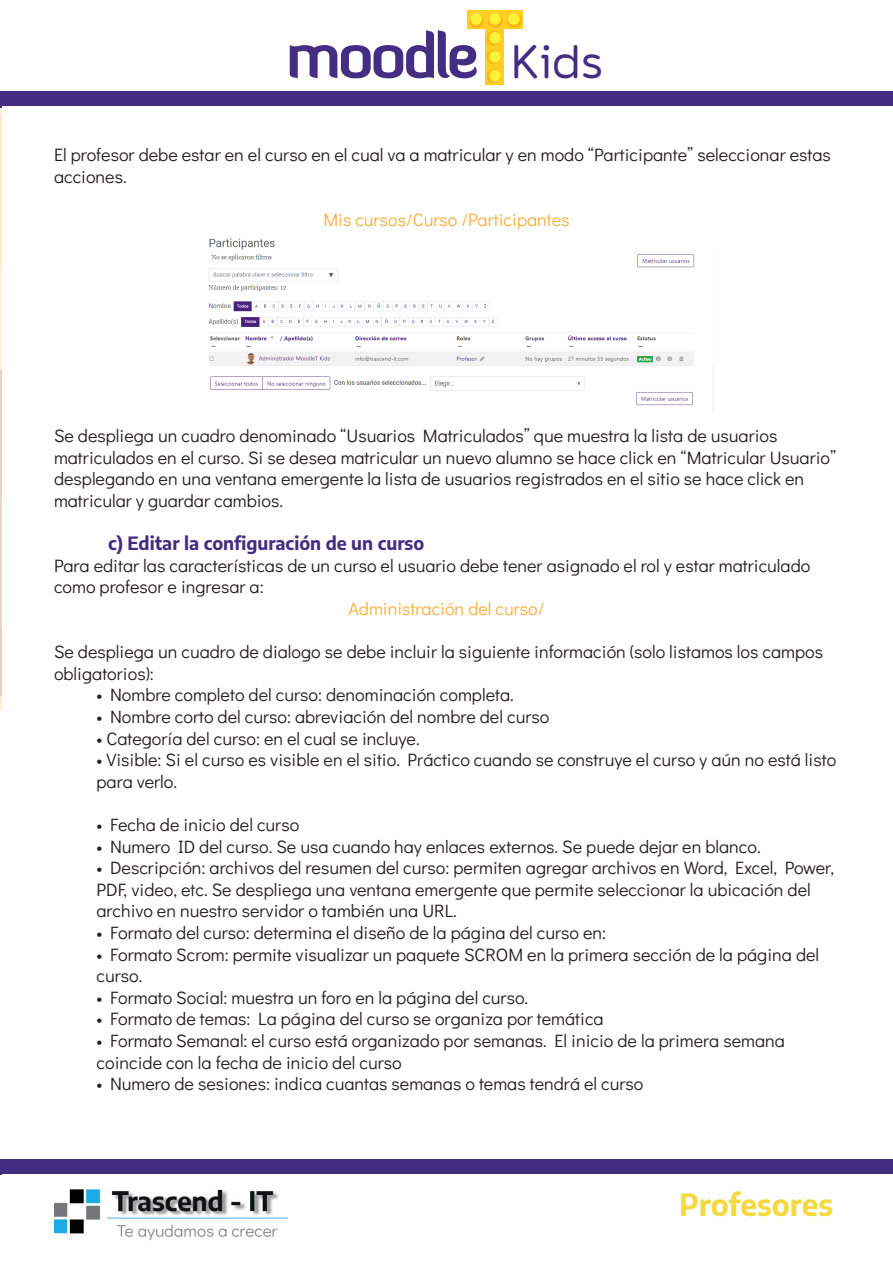
<style>
.page{position:relative;width:893px;height:1263px;background:#fff}
.page>*{position:absolute;margin:0;border:0;box-sizing:border-box;transform-origin:0 0}
.t1{font:500 46.35px "Toriga";color:#452d83}
.t2{font:700 30px "Encode Sans";color:#f4d940}
.Contenido{font:18px/21.6px "Didact Gothic";color:#231f20}
.sub-subtitulos{font:18px "Didact Gothic";color:#fbae3b}
.Contenido-2{font:700 18px "Encode Sans";color:#442d81}
</style>
<div class="page">
<img style="left:54px;top:1189px;width:234px;height:51px">
<div style="left:0;top:91px;width:893px;height:15px;background:#432d83"></div>
<div style="left:0;top:1159px;width:893px;height:15px;background:#432d83"></div>
<div style="left:485px;top:10px;width:19px;height:18px;background:#ffcf24"></div>
<div style="left:504px;top:10px;width:19px;height:18px;background:#ffcf24"></div>
<div style="left:467px;top:10px;width:18px;height:18px;background:#ffcf24"></div>
<div style="left:485px;top:66px;width:19px;height:19px;background:#ffcf24"></div>
<svg style="left:0;top:106px;width:2px;height:604px"></svg>
<svg style="left:290px;top:13px;width:232px;height:70px"></svg>
<img style="left:208px;top:238px;width:506px;height:174px">
<h1 class="t1" style="left:510px;top:33px;width:94px">Kids</h1>
<p class="Contenido" style="left:54px;top:143px;width:778px">El profesor debe estar en el curso en el cual va a matricular y en modo “Participante” seleccionar estas acciones.</p>
<p class="sub-subtitulos" style="left:323px;top:206px;width:248px">Mis cursos/Curso /Participantes</p>
<p class="Contenido" style="left:54px;top:424px;width:784px">Se despliega un cuadro denominado “Usuarios Matriculados” que muestra la lista de usuarios matriculados en el curso. Si se desea matricular un nuevo alumno se hace click en “Matricular Usuario” desplegando en una ventana emergente la lista de usuarios registrados en el sitio se hace click en matricular y guardar cambios.</p>
<p class="Contenido-2" style="left:108px;top:530px;width:318px">c) Editar la configuración de un curso</p>
<p class="Contenido" style="left:54px;top:553px;width:758px">Para editar las características de un curso el usuario debe tener asignado el rol y estar matriculado como profesor e ingresar a:</p>
<p class="sub-subtitulos" style="left:348px;top:595px;width:198px">Administración del curso/</p>
<p class="Contenido" style="left:54px;top:640px;width:771px">Se despliega un cuadro de dialogo se debe incluir la siguiente información (solo listamos los campos obligatorios):</p>
<p class="Contenido" style="left:97px;top:683px;width:419px">• Nombre completo del curso: denominación completa.</p>
<p class="Contenido" style="left:97px;top:704px;width:454px">• Nombre corto del curso: abreviación del nombre del curso</p>
<p class="Contenido" style="left:97px;top:726px;width:325px">• Categoría del curso: en el cual se incluye.</p>
<p class="Contenido" style="left:97px;top:748px;width:741px">• Visible: Si el curso es visible en el sitio. Práctico cuando se construye el curso y aún no está listo para verlo.</p>
<p class="Contenido" style="left:97px;top:812px;width:204px">• Fecha de inicio del curso</p>
<p class="Contenido" style="left:97px;top:834px;width:666px">• Numero ID del curso. Se usa cuando hay enlaces externos. Se puede dejar en blanco.</p>
<p class="Contenido" style="left:97px;top:856px;width:739px">• Descripción: archivos del resumen del curso: permiten agregar archivos en Word, Excel, Power,<br>PDF, video, etc. Se despliega una ventana emergente que permite seleccionar la ubicación del archivo en nuestro servidor o también una URL.</p>
<p class="Contenido" style="left:97px;top:920px;width:511px">• Formato del curso: determina el diseño de la página del curso en:</p>
<p class="Contenido" style="left:97px;top:942px;width:724px">• Formato Scrom: permite visualizar un paquete SCROM en la primera sección de la página del curso.</p>
<p class="Contenido" style="left:97px;top:985px;width:433px">• Formato Social: muestra un foro en la página del curso.</p>
<p class="Contenido" style="left:97px;top:1007px;width:509px">• Formato de temas: La página del curso se organiza por temática</p>
<p class="Contenido" style="left:97px;top:1028px;width:690px">• Formato Semanal: el curso está organizado por semanas. El inicio de la primera semana coincide con la fecha de inicio del curso</p>
<p class="Contenido" style="left:97px;top:1072px;width:548px">• Numero de sesiones: indica cuantas semanas o temas tendrá el curso</p>
<h2 class="t2" style="left:679px;top:1183px;width:156px">Profesores</h2>
</div>
